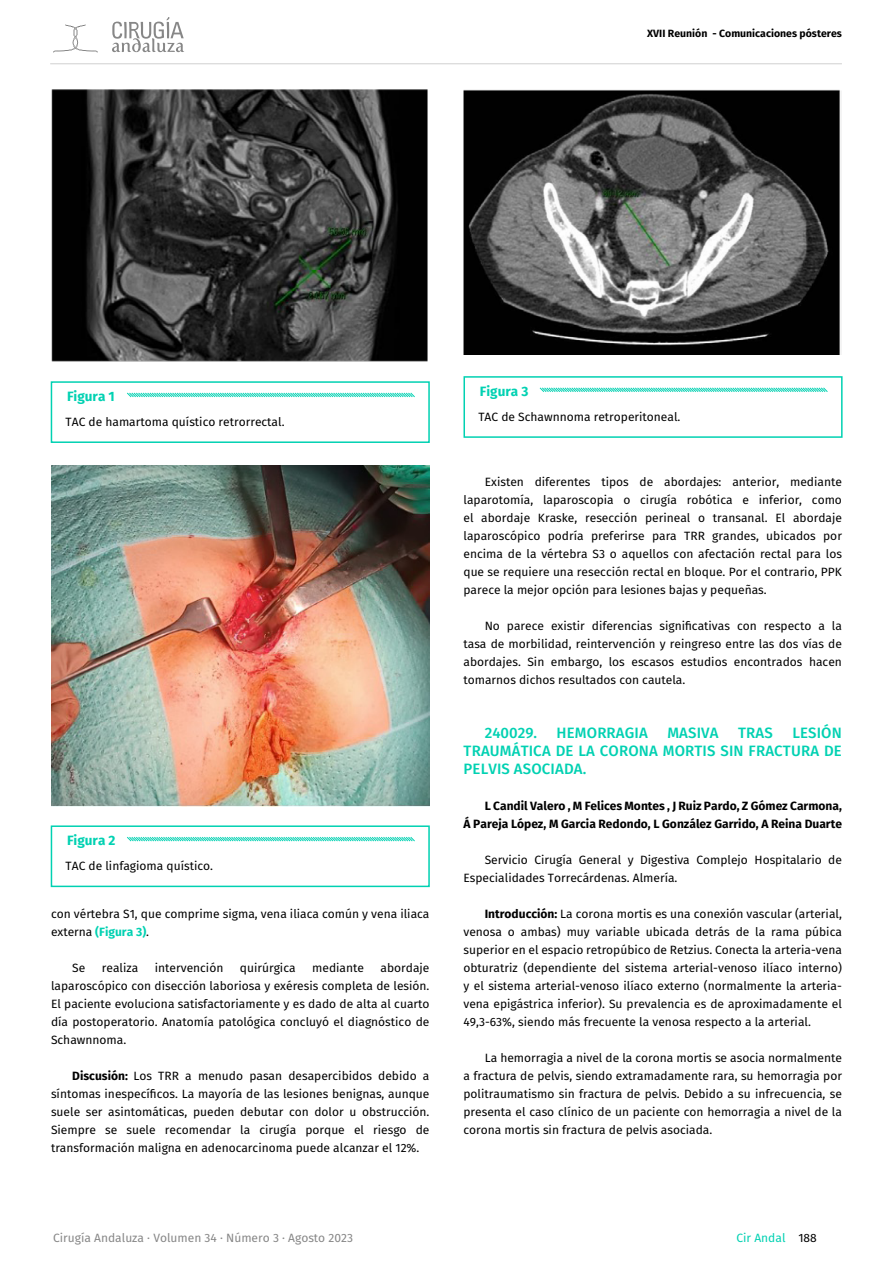
<style>
.page{position:relative;width:893px;height:1263px;background:#fff}
.page>*{position:absolute;margin:0;border:0;box-sizing:border-box;transform-origin:0 0}
.t1{font:500 15px/18px "Fira Sans";letter-spacing:.01em;color:#00d1b2;text-align:justify}
.t2{font:700 13.5px "Fira Sans";color:#00d1b2}
.t3{font:12px/18px "Fira Sans";color:#000;text-align:justify}
.t4{font:700 12px/18px "Fira Sans";color:#000;text-align:right}
.t5{font:12px "Fira Sans";color:#878787}
.t6{font:12px "Fira Sans";color:#00d1b2}
.t7{font:700 10.5px "Fira Sans";color:#000}
.s1{font-weight:700;color:#00d1b2}
.s2{font-weight:700}
.s3{color:#000}
</style>
<div class="page">
<svg style="left:53px;top:24px;width:45px;height:29px"></svg>
<svg style="left:112px;top:17px;width:72px;height:35px"></svg>
<hr style="left:50px;top:64px;width:792px;height:1px;background:#d1d1d1">
<img style="left:51px;top:89px;width:377px;height:273px">
<img style="left:51px;top:465px;width:378px;height:341px">
<img style="left:463px;top:89px;width:379px;height:265px">
<div style="left:51px;top:381px;width:379px;height:62px;border:2px solid #00d1b2"></div>
<svg style="left:127px;top:392px;width:288px;height:6px"></svg>
<div style="left:51px;top:825px;width:379px;height:62px;border:2px solid #00d1b2"></div>
<svg style="left:127px;top:837px;width:288px;height:5px"></svg>
<div style="left:463px;top:376px;width:380px;height:62px;border:2px solid #00d1b2"></div>
<svg style="left:539px;top:387px;width:289px;height:5px"></svg>
<p class="t7" style="left:647px;top:25px;width:196px">XVII Reunión - Comunicaciones pósteres</p>
<p class="t2" style="left:67px;top:385px;width:49px">Figura 1</p>
<p class="t3" style="left:66px;top:412px;width:220px">TAC de hamartoma quístico retrorrectal.</p>
<p class="t2" style="left:67px;top:829px;width:50px">Figura 2</p>
<p class="t3" style="left:66px;top:856px;width:149px">TAC de linfagioma quístico.</p>
<p class="t3" style="left:51px;top:904px;width:380px">con vértebra S1, que comprime sigma, vena iliaca común y vena iliaca externa <span class="s1">(Figura 3)</span>.</p>
<p class="t3" style="left:72px;top:958px;width:15px">Se</p>
<p class="t3" style="left:102px;top:958px;width:38px">realiza</p>
<p class="t3" style="left:155px;top:958px;width:70px">intervención</p>
<p class="t3" style="left:240px;top:958px;width:57px">quirúrgica</p>
<p class="t3" style="left:312px;top:958px;width:53px">mediante</p>
<p class="t3" style="left:51px;top:958px;width:380px;text-indent:330px">abordaje laparoscópico con disección laboriosa y exéresis completa de lesión.<br>El paciente evoluciona satisfactoriamente y es dado de alta al cuarto día postoperatorio. Anatomía patológica concluyó el diagnóstico de Schawnnoma.</p>
<p class="t3" style="left:51px;top:1066px;width:380px;text-indent:21px"><span class="s2">Discusión:</span> Los TRR a menudo pasan desapercibidos debido a síntomas inespecíficos. La mayoría de las lesiones benignas, aunque suele ser asintomáticas, pueden debutar con dolor u obstrucción.<br>Siempre se suele recomendar la cirugía porque el riesgo de transformación maligna en adenocarcinoma puede alcanzar el 12%.</p>
<p class="t2" style="left:480px;top:380px;width:50px">Figura 3</p>
<p class="t3" style="left:478px;top:407px;width:204px">TAC de Schawnnoma retroperitoneal.</p>
<p class="t3" style="left:463px;top:472px;width:380px;text-indent:21px">Existen diferentes tipos de abordajes: anterior, mediante laparotomía, laparoscopia o cirugía robótica e inferior, como el abordaje Kraske, resección perineal o transanal. El abordaje laparoscópico podría preferirse para TRR grandes, ubicados por encima de la vértebra S3 o aquellos con afectación rectal para los que se requiere una resección rectal en bloque. Por el contrario, PPK parece la mejor opción para lesiones bajas y pequeñas.</p>
<p class="t3" style="left:463px;top:616px;width:380px;text-indent:21px">No parece existir diferencias significativas con respecto a la tasa de morbilidad, reintervención y reingreso entre las dos vías de abordajes. Sin embargo, los escasos estudios encontrados hacen tomarnos dichos resultados con cautela.</p>
<p class="t1" style="left:464px;top:723px;width:380px;text-indent:329px">LESIÓN TRAUMÁTICA DE LA CORONA MORTIS SIN FRACTURA DE PELVIS ASOCIADA.</p>
<p class="t4" style="left:463px;top:796px;width:380px">L Candil Valero , M Felices Montes , J Ruiz Pardo, Z Gómez Carmona,<br>Á Pareja López, M Garcia Redondo, L González Garrido, A Reina Duarte</p>
<p class="t3" style="left:463px;top:850px;width:380px;text-indent:21px">Servicio Cirugía General y Digestiva Complejo Hospitalario de<br>Especialidades Torrecárdenas. Almería.</p>
<p class="t3" style="left:463px;top:904px;width:380px;text-indent:21px"><span class="s2">Introducción:</span> La corona mortis es una conexión vascular (arterial, venosa o ambas) muy variable ubicada detrás de la rama púbica superior en el espacio retropúbico de Retzius. Conecta la arteria-vena obturatriz (dependiente del sistema arterial-venoso ilíaco interno) y el sistema arterial-venoso ilíaco externo (normalmente la arteria&shy;vena epigástrica inferior). Su prevalencia es de aproximadamente el 49,3-63%, siendo más frecuente la venosa respecto a la arterial.</p>
<p class="t3" style="left:463px;top:1048px;width:380px;text-indent:21px">La hemorragia a nivel de la corona mortis se asocia normalmente a fractura de pelvis, siendo extramadamente rara, su hemorragia por politraumatismo sin fractura de pelvis. Debido a su infrecuencia, se presenta el caso clínico de un paciente con hemorragia a nivel de la corona mortis sin fractura de pelvis asociada.</p>
<p class="t1" style="left:485px;top:723px;width:54px">240029.</p>
<p class="t1" style="left:557px;top:723px;width:93px">HEMORRAGIA</p>
<p class="t1" style="left:667px;top:723px;width:53px">MASIVA</p>
<p class="t1" style="left:738px;top:723px;width:36px">TRAS</p>
<p class="t5" style="left:53px;top:1229px;width:301px">Cirugía Andaluza · Volumen 34 · Número 3 · Agosto 2023</p>
<p class="t6" style="left:736px;top:1229px;width:82px">Cir Andal <span class="s3">188</span></p>
</div>
